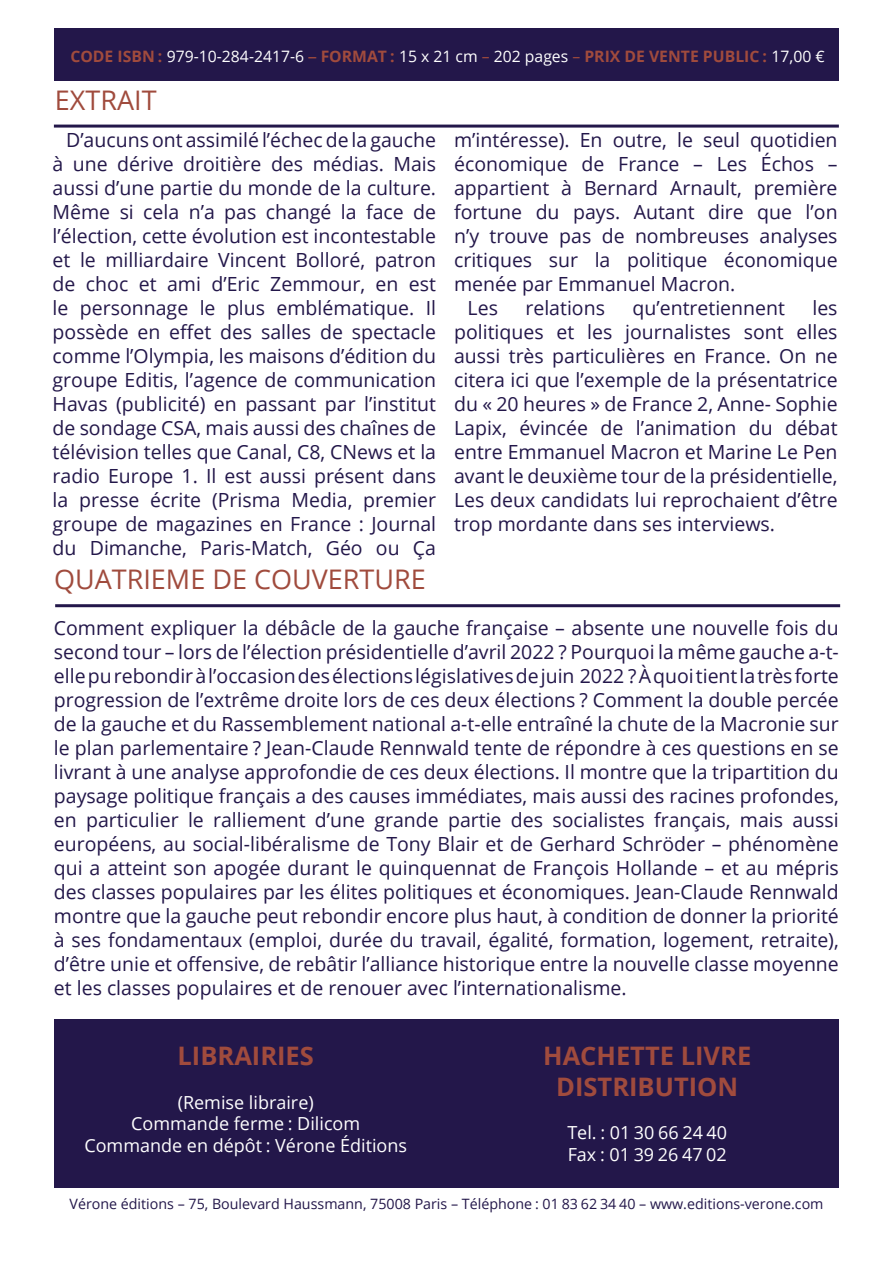
<style>
.page{position:relative;width:893px;height:1263px;background:#fff}
.page>*{position:absolute;margin:0;border:0;box-sizing:border-box;transform-origin:0 0}
.t1{font:27px "Open Sans";color:#a04b3d}
.Texte_courant{font:700 25.5px "Open Sans";color:#a04b3d}
.Texte_courant-2{font:19.5px/24px "Open Sans";color:#23174a;text-align:justify}
.Texte_courant-3{font:18px "Open Sans";color:#fff}
.t2{font:15.75px "Open Sans";color:#fff}
.Texte_courant-4{font:14.25px "Open Sans";color:#23174a}
.s1{font-weight:700;color:#a04b3d}
.s2{font-family:"Yu Gothic UI";font-weight:700;color:#a04b3d}
.s3{color:#a04b3d}
</style>
<div class="page">
<div style="left:54px;top:1020px;width:785px;height:168px;background:#23174a"></div>
<hr style="left:54px;top:125px;width:785px;height:3px;background:#23174a">
<hr style="left:55px;top:604px;width:785px;height:3px;background:#23174a">
<div style="left:54px;top:28px;width:785px;height:52px;background:#23174a"></div>
<p class="t2" style="left:70px;top:45px;width:756px"><span class="s1">CODE ISBN :</span> 979-10-284-2417-6 <span class="s2">–</span> <span class="s1">FORMAT :</span> 15 x 21 cm <span class="s3">–</span> 202 pages <span class="s3">–</span> <span class="s1">PRIX DE VENTE PUBLIC :</span> 17,00 €</p>
<p class="t1" style="left:55px;top:81px;width:103px">EXTRAIT</p>
<p class="Texte_courant-2" style="left:53px;top:128px;width:385px;text-indent:14px">D’aucuns ont assimilé l’échec de la gauche à une dérive droitière des médias. Mais aussi d’une partie du monde de la culture.<br>Même si cela n’a pas changé la face de l’élection, cette évolution est incontestable et le milliardaire Vincent Bolloré, patron de choc et ami d’Eric Zemmour, en est le personnage le plus emblématique. Il possède en effet des salles de spectacle comme l’Olympia, les maisons d’édition du groupe Editis, l’agence de communication Havas (publicité) en passant par l’institut de sondage CSA, mais aussi des chaînes de télévision telles que Canal, C8, CNews et la radio Europe 1. Il est aussi présent dans la presse écrite (Prisma Media, premier groupe de magazines en France : Journal du Dimanche, Paris-Match, Géo ou Ça</p>
<p class="Texte_courant-2" style="left:454px;top:128px;width:385px">m’intéresse). En outre, le seul quotidien économique de France – Les Échos – appartient à Bernard Arnault, première fortune du pays. Autant dire que l’on n’y trouve pas de nombreuses analyses critiques sur la politique économique menée par Emmanuel Macron.</p>
<p class="Texte_courant-2" style="left:454px;top:296px;width:385px;text-indent:358px">les politiques et les journalistes sont elles aussi très particulières en France. On ne citera ici que l’exemple de la présentatrice du « 20 heures » de France 2, Anne- Sophie Lapix, évincée de l’animation du débat entre Emmanuel Macron et Marine Le Pen avant le deuxième tour de la présidentielle, Les deux candidats lui reprochaient d’être trop mordante dans ses interviews.</p>
<p class="Texte_courant-2" style="left:468px;top:296px;width:32px">Les</p>
<p class="Texte_courant-2" style="left:525px;top:296px;width:81px">relations</p>
<p class="Texte_courant-2" style="left:632px;top:296px;width:154px">qu’entretiennent</p>
<p class="t1" style="left:54px;top:560px;width:373px">QUATRIEME DE COUVERTURE</p>
<p class="Texte_courant-2" style="left:54px;top:615px;width:786px">Comment expliquer la débâcle de la gauche française – absente une nouvelle fois du second tour – lors de l’élection présidentielle d’avril 2022 ? Pourquoi la même gauche a-t&shy;elle pu rebondir à l’occasion des élections législatives de juin 2022 ? À quoi tient la très forte progression de l’extrême droite lors de ces deux élections ? Comment la double percée de la gauche et du Rassemblement national a-t-elle entraîné la chute de la Macronie sur le plan parlementaire ? Jean-Claude Rennwald tente de répondre à ces questions en se livrant à une analyse approfondie de ces deux élections. Il montre que la tripartition du paysage politique français a des causes immédiates, mais aussi des racines profondes, en particulier le ralliement d’une grande partie des socialistes français, mais aussi européens, au social-libéralisme de Tony Blair et de Gerhard Schröder – phénomène qui a atteint son apogée durant le quinquennat de François Hollande – et au mépris des classes populaires par les élites politiques et économiques. Jean-Claude Rennwald montre que la gauche peut rebondir encore plus haut, à condition de donner la priorité à ses fondamentaux (emploi, durée du travail, égalité, formation, logement, retraite), d’être unie et offensive, de rebâtir l’alliance historique entre la nouvelle classe moyenne et les classes populaires et de renouer avec l’internationalisme.</p>
<p class="Texte_courant" style="left:543px;top:1038px;width:210px">HACHETTE LIVRE</p>
<p class="Texte_courant" style="left:556px;top:1069px;width:184px">DISTRIBUTION</p>
<p class="Texte_courant-3" style="left:567px;top:1120px;width:161px">Tel. : 01 30 66 24 40</p>
<p class="Texte_courant-3" style="left:568px;top:1142px;width:161px">Fax : 01 39 26 47 02</p>
<p class="Texte_courant-4" style="left:70px;top:1194px;width:755px">Vérone éditions – 75, Boulevard Haussmann, 75008 Paris – Téléphone : 01 83 62 34 40 – www.editions-verone.com</p>
<p class="Texte_courant" style="left:178px;top:1038px;width:138px">LIBRAIRIES</p>
<p class="Texte_courant-3" style="left:178px;top:1090px;width:138px">(Remise libraire)</p>
<p class="Texte_courant-3" style="left:131px;top:1111px;width:230px">Commande ferme : Dilicom</p>
<p class="Texte_courant-3" style="left:84px;top:1133px;width:324px">Commande en dépôt : Vérone Éditions</p>
</div>
